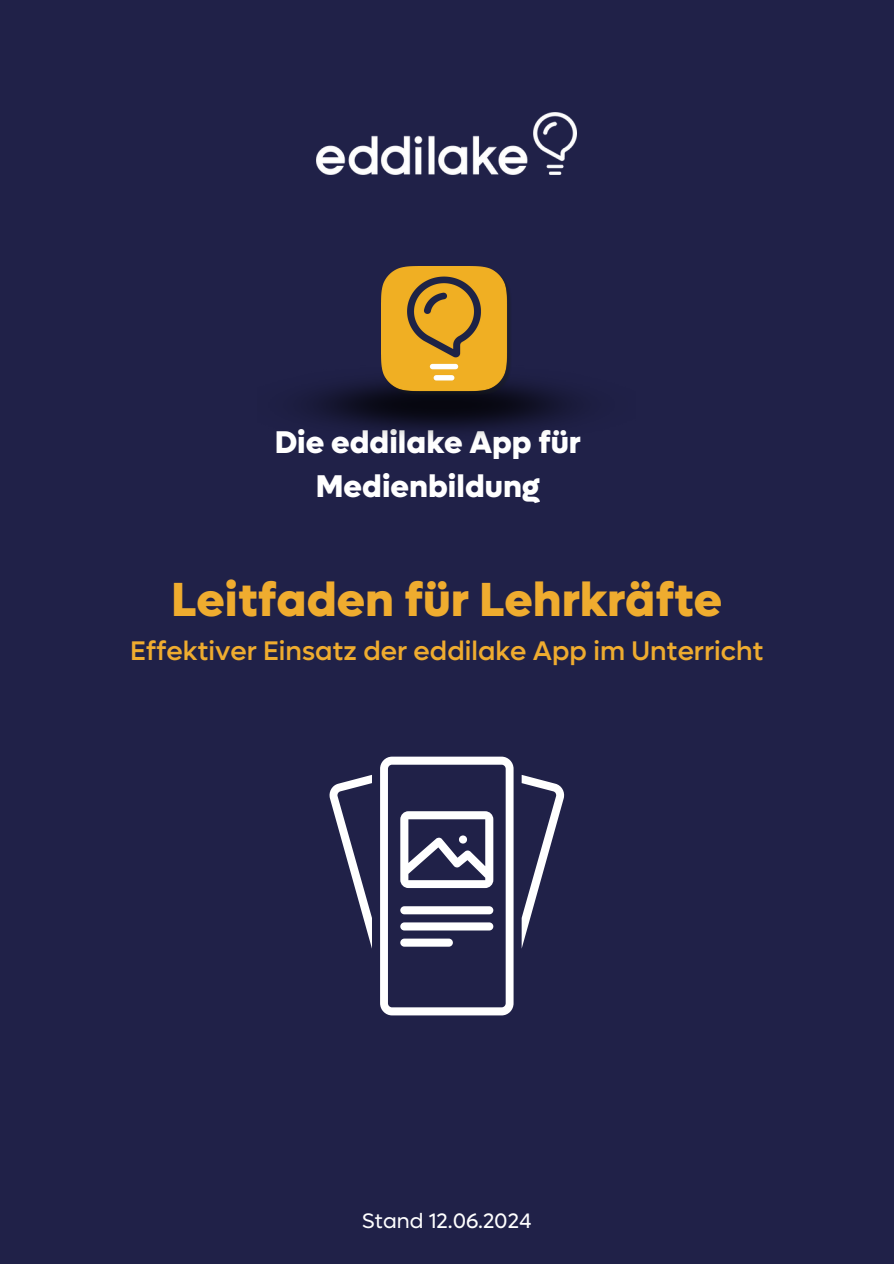
<style>
.page{position:relative;width:894px;height:1264px;background:#fff}
.page>*{position:absolute;margin:0;border:0;box-sizing:border-box;transform-origin:0 0}
.t1{font:800 48px "Lufga";color:#efac2f}
.t2{font:800 31.5px/43.8px "Lufga";color:#fff;text-align:center}
.t3{font:500 27px "Lufga";color:#efac2f}
.t4{font:21px "Lufga";color:#fff}
</style>
<div class="page">
<div style="left:0;top:0;width:893px;height:1263px;background:#202148"></div>
<img style="left:317px;top:112px;width:260px;height:62px">
<svg style="left:329px;top:774px;width:43px;height:174px"></svg>
<svg style="left:521px;top:775px;width:44px;height:173px"></svg>
<svg style="left:380px;top:756px;width:133px;height:259px"></svg>
<div style="left:400px;top:906px;width:93px;height:8px;background:#fff;border-radius:4px"></div>
<div style="left:400px;top:922px;width:93px;height:8px;background:#fff;border-radius:4px"></div>
<div style="left:400px;top:938px;width:53px;height:8px;background:#fff;border-radius:4px"></div>
<img style="left:381px;top:266px;width:131px;height:131px">
<p class="t2" style="left:274px;top:421px;width:307px">Die eddilake App für<br>Medienbildung</p>
<p class="t1" style="left:171px;top:569px;width:552px">Leitfaden für Lehrkräfte</p>
<p class="t3" style="left:130px;top:638px;width:634px">Effektiver Einsatz der eddilake App im Unterricht</p>
<h1 class="t4" style="left:362px;top:1207px;width:171px">Stand 12.06.2024</h1>
</div>
